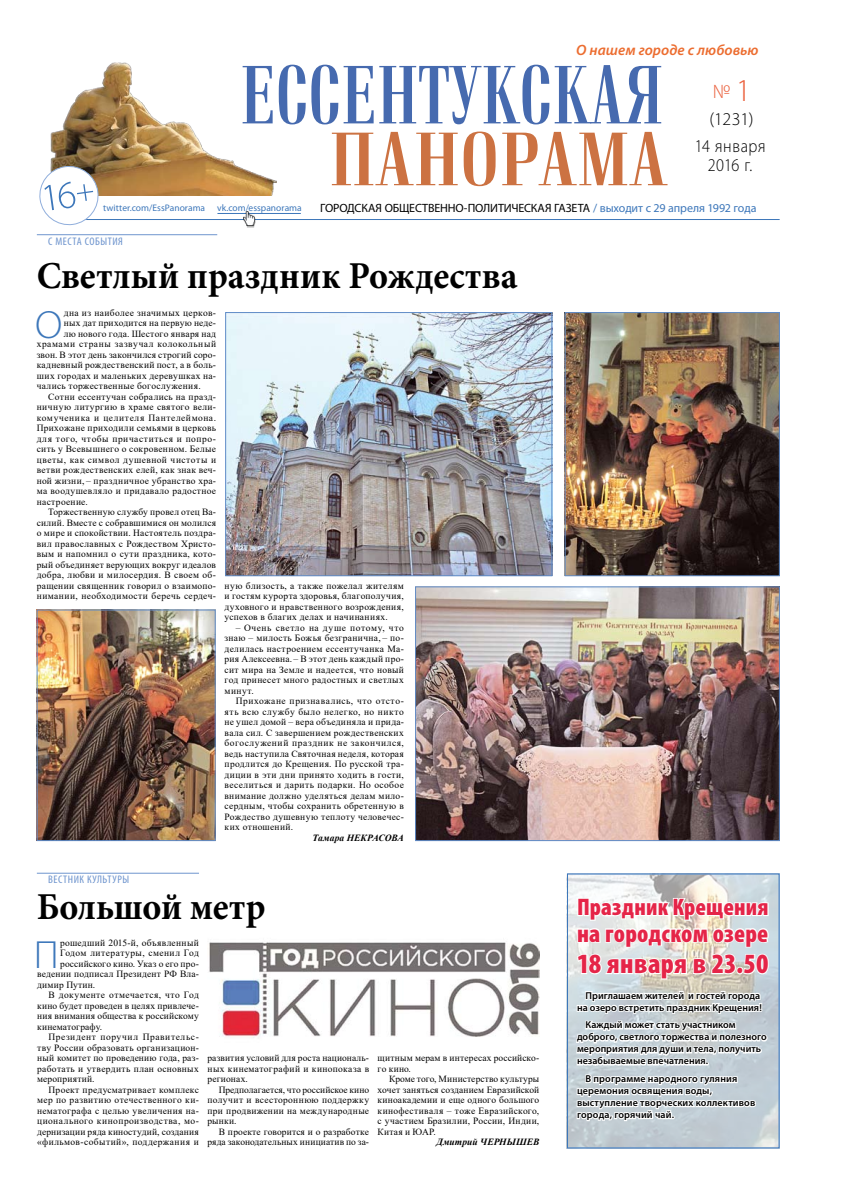
<style>
.page{position:relative;width:842px;height:1191px;background:#fff}
.page>*{position:absolute;margin:0;border:0;box-sizing:border-box;transform-origin:0 0}
.t1{font:300 39.4px "Myriad Pro";color:#3d77ba}
.t2{font:700 38px "Minion Pro";letter-spacing:.005em;color:#000;scale:.95 1}
.t3{font:900 condensed 28px "Myriad Pro";letter-spacing:.01em;color:#e52548}
.t4{font:900 condensed 25px "Myriad Pro";letter-spacing:.005em;color:#e52548}
.t5{font:900 condensed 24px "Myriad Pro";letter-spacing:.01em;color:#e52548}
.t6{font:300 20px "Myriad Pro";color:#eb6340}
.t7{font:300 18px/19px "Myriad Pro";letter-spacing:.025em;color:#000;text-align:center;scale:.9 1}
.t8{font:300 18px "Myriad Pro";letter-spacing:.025em;color:#000}
.t9{font:italic 600 15px "Myriad Pro";letter-spacing:.005em;color:#ec6d30}
.t10{font:12px "Myriad Pro";letter-spacing:-.01em;color:#000}
.t11{font:condensed 11px "Myriad Pro";letter-spacing:.045em;color:#6f95ce;scale:1.05 1}
.t12{font:600 10px/12px "Myriad Pro";letter-spacing:.005em;color:#000}
.t13{font:9.5px/10.5px "Times New Roman";letter-spacing:.03em;color:#000;text-align:justify}
.t14{font:9.5px "Times New Roman";letter-spacing:.06em;color:#000}
.t15{font:9.5px/10.5px "Times New Roman";letter-spacing:.01em;color:#000;text-align:right}
.t16{font:9.5px "Times New Roman";letter-spacing:.055em;color:#000}
.t17{font:9.5px "Times New Roman";letter-spacing:.05em;color:#000}
.t18{font:9.5px "Times New Roman";letter-spacing:.005em;color:#000}
.t19{font:9.5px "Myriad Pro";color:#3d77ba}
.t20{font:italic 700 9.5px "Times New Roman";letter-spacing:.005em;color:#000}
.s1{font-size:32px}
.s2{color:#3d77ba}
</style>
<div class="page">
<img style="left:50px;top:63px;width:227px;height:133px">
<hr style="left:83px;top:219px;width:697px;height:1px;background:#3d77ba">
<hr style="left:217px;top:213px;width:84px;height:1px;background:#3d77ba">
<svg style="left:39px;top:164px;width:61px;height:62px"></svg>
<div style="left:243px;top:211px;width:30px;height:34px;background:#000;opacity:.3"></div>
<img style="left:243px;top:211px;width:11px;height:15px">
<svg style="left:279px;top:65px;width:59px;height:59px"></svg>
<svg style="left:344px;top:65px;width:205px;height:59px"></svg>
<svg style="left:555px;top:65px;width:106px;height:58px"></svg>
<svg style="left:332px;top:132px;width:126px;height:53px"></svg>
<svg style="left:464px;top:132px;width:32px;height:54px"></svg>
<svg style="left:502px;top:132px;width:165px;height:53px"></svg>
<svg style="left:243px;top:66px;width:30px;height:57px"></svg>
<hr style="left:37px;top:234px;width:180px;height:1px;background:#6f95ce">
<hr style="left:37px;top:873px;width:162px;height:1px;background:#6f95ce">
<img style="left:569px;top:875px;width:209px;height:271px">
<svg style="left:575px;top:841px;width:195px;height:308px"></svg>
<div style="left:567px;top:873px;width:213px;height:275px;border:1px solid #3d77ba"></div>
<img style="left:567px;top:314px;width:211px;height:260px">
<div style="left:565px;top:312px;width:215px;height:264px;border:1px solid #5f8bc7"></div>
<img style="left:39px;top:612px;width:174px;height:227px">
<div style="left:37px;top:610px;width:178px;height:231px;border:1px solid #5f8bc7"></div>
<img style="left:227px;top:314px;width:323px;height:260px">
<div style="left:225px;top:312px;width:327px;height:264px;border:1px solid #5f8bc7"></div>
<img style="left:417px;top:588px;width:361px;height:251px">
<div style="left:415px;top:586px;width:365px;height:255px;border:1px solid #5f8bc7"></div>
<img style="left:209px;top:942px;width:330px;height:96px">
<h3 class="t9" style="left:576px;top:40px;width:184px">О нашем городе с любовью</h3>
<h3 class="t6" style="left:713px;top:79px;width:40px">№ <span class="s1">1</span></h3>
<h3 class="t8" style="left:709px;top:108px;width:46px">(1231)</h3>
<h3 class="t7" style="left:695px;top:136px;width:80px">14 января<br>2016 г.</h3>
<p class="t19" style="left:103px;top:202px;width:200px">twitter.com/EssPanorama vk.com/esspanorama</p>
<p class="t10" style="left:320px;top:200px;width:438px">ГОРОДСКАЯ ОБЩЕСТВЕННО-ПОЛИТИЧЕСКАЯ ГАЗЕТА <span class="s2">/ выходит с 29 апреля 1992 года</span></p>
<p class="t11" style="left:48px;top:234px;width:73px">С МЕСТА СОБЫТИЯ</p>
<h2 class="t2" style="left:37px;top:249px;width:507px">Светлый праздник Рождества</h2>
<h1 class="t1" style="left:35px;top:301px;width:29px">О</h1>
<p class="t13" style="left:64px;top:307px;width:154px">дна из наиболее значимых церков-</p>
<p class="t13" style="left:64px;top:317px;width:154px">ных дат приходится на первую неде-</p>
<p class="t13" style="left:64px;top:328px;width:154px">лю нового года. Шестого января над</p>
<p class="t16" style="left:37px;top:337px;width:181px">храмами страны зазвучал колокольный</p>
<p class="t13" style="left:37px;top:349px;width:181px">звон. В этот день закончился строгий соро-</p>
<p class="t13" style="left:37px;top:359px;width:181px">кадневный рождественский пост, а в боль-</p>
<p class="t13" style="left:37px;top:370px;width:181px">ших городах и маленьких деревушках на-</p>
<p class="t13" style="left:37px;top:380px;width:165px">чались торжественные богослужения.</p>
<p class="t13" style="left:48px;top:391px;width:169px">Сотни ессентучан собрались на празд-</p>
<p class="t17" style="left:37px;top:400px;width:181px">ничную литургию в храме святого вели-</p>
<p class="t14" style="left:37px;top:411px;width:181px">комученика и целителя Пантелеймона.</p>
<p class="t13" style="left:37px;top:422px;width:181px">Прихожане приходили семьями в церковь</p>
<p class="t14" style="left:37px;top:432px;width:181px">для того, чтобы причаститься и попро-</p>
<p class="t13" style="left:37px;top:443px;width:181px">сить у Всевышнего о сокровенном. Белые</p>
<p class="t16" style="left:37px;top:453px;width:181px">цветы, как символ душевной чистоты и</p>
<p class="t13" style="left:37px;top:464px;width:181px">ветви рождественских елей, как знак веч-</p>
<p class="t13" style="left:37px;top:475px;width:181px">ной жизни, – праздничное убранство хра-</p>
<p class="t13" style="left:37px;top:485px;width:181px">ма воодушевляло и придавало радостное</p>
<p class="t13" style="left:37px;top:496px;width:53px">настроение.</p>
<p class="t13" style="left:48px;top:506px;width:169px">Торжественную службу провел отец Ва-</p>
<p class="t13" style="left:37px;top:517px;width:181px">силий. Вместе с собравшимися он молился</p>
<p class="t13" style="left:37px;top:527px;width:181px">о мире и спокойствии. Настоятель поздра-</p>
<p class="t13" style="left:37px;top:538px;width:181px">вил православных с Рождеством Христо-</p>
<p class="t13" style="left:37px;top:548px;width:181px">вым и напомнил о сути праздника, кото-</p>
<p class="t13" style="left:37px;top:559px;width:181px">рый объединяет верующих вокруг идеалов</p>
<p class="t13" style="left:37px;top:569px;width:181px">добра, любви и милосердия. В своем об-</p>
<p class="t13" style="left:37px;top:580px;width:181px">ращении священник говорил о взаимопо-</p>
<p class="t13" style="left:37px;top:590px;width:181px">нимании, необходимости беречь сердеч-</p>
<p class="t13" style="left:225px;top:580px;width:181px">ную близость, а также пожелал жителям и гостям курорта здоровья, благополучия, духовного и нравственного возрождения, успехов в благих делах и начинаниях.</p>
<p class="t13" style="left:225px;top:622px;width:181px;text-indent:11px">– Очень светло на душе потому, что знаю – милость Божья безгранична, – по&shy;делилась настроением ессентучанка Ма&shy;рия Алексеевна. – В этот день каждый про&shy;сит мира на Земле и надеется, что новый год принесет много радостных и светлых минут.</p>
<p class="t13" style="left:225px;top:695px;width:181px;text-indent:11px">Прихожане признавались, что отсто&shy;ять всю службу было нелегко, но никто не ушел домой – вера объединяла и прида&shy;вала сил. С завершением рождественских богослужений праздник не закончился, ведь наступила Святочная неделя, которая продлится до Крещения. По русской тра&shy;диции в эти дни принято ходить в гости, веселиться и дарить подарки. Но особое внимание должно уделяться делам мило&shy;сердным, чтобы сохранить обретенную в Рождество душевную теплоту человечес&shy;ких отношений.</p>
<p class="t20" style="left:312px;top:831px;width:93px">Тамара НЕКРАСОВА</p>
<p class="t11" style="left:48px;top:873px;width:79px">ВЕСТНИК КУЛЬТУРЫ</p>
<h2 class="t2" style="left:37px;top:880px;width:242px">Большой метр</h2>
<h1 class="t1" style="left:34px;top:931px;width:27px">П</h1>
<p class="t13" style="left:60px;top:937px;width:140px">рошедший 2015-й, объявленный</p>
<p class="t13" style="left:60px;top:947px;width:140px">Годом литературы, сменил Год</p>
<p class="t15" style="left:60px;top:958px;width:140px">российского кино. Указ о его про-</p>
<p class="t13" style="left:37px;top:968px;width:163px">ведении подписал Президент РФ Вла-</p>
<p class="t13" style="left:37px;top:979px;width:60px">димир Путин.</p>
<p class="t17" style="left:49px;top:988px;width:152px">В документе отмечается, что Год</p>
<p class="t18" style="left:37px;top:999px;width:163px">кино будет проведен в целях привлече-</p>
<p class="t13" style="left:37px;top:1010px;width:163px">ния внимания общества к российскому</p>
<p class="t18" style="left:37px;top:1020px;width:66px">кинематографу.</p>
<p class="t14" style="left:49px;top:1030px;width:152px">Президент поручил Правительс-</p>
<p class="t13" style="left:37px;top:1042px;width:163px">тву России образовать организацион-</p>
<p class="t13" style="left:37px;top:1052px;width:163px">ный комитет по проведению года, раз-</p>
<p class="t13" style="left:37px;top:1063px;width:163px">работать и утвердить план основных</p>
<p class="t13" style="left:37px;top:1073px;width:59px">мероприятий.</p>
<p class="t13" style="left:49px;top:1084px;width:152px">Проект предусматривает комплекс</p>
<p class="t13" style="left:37px;top:1094px;width:163px">мер по развитию отечественного ки-</p>
<p class="t13" style="left:37px;top:1105px;width:163px">нематографа с целью увеличения на-</p>
<p class="t13" style="left:37px;top:1115px;width:163px">ционального кинопроизводства, мо-</p>
<p class="t13" style="left:37px;top:1126px;width:163px">дернизации ряда киностудий, создания</p>
<p class="t13" style="left:37px;top:1136px;width:163px">«фильмов-событий», поддержания и</p>
<p class="t13" style="left:207px;top:1052px;width:163px">развития условий для роста националь&shy;ных кинематографий и кинопоказа в регионах.</p>
<p class="t13" style="left:207px;top:1084px;width:163px;text-indent:11px">Предполагается, что российское кино получит и всестороннюю поддержку при продвижении на международные рынки.</p>
<p class="t15" style="left:207px;top:1126px;width:163px">В проекте говорится и о разработке ряда законодательных инициатив по за-</p>
<p class="t13" style="left:378px;top:1052px;width:163px">щитным мерам в интересах российско&shy;го кино.</p>
<p class="t13" style="left:378px;top:1073px;width:163px;text-indent:11px">Кроме того, Министерство культуры хочет заняться созданием Евразийской киноакадемии и еще одного большого кинофестиваля – тоже Евразийского, с участием Бразилии, России, Индии, Китая и ЮАР.</p>
<p class="t20" style="left:436px;top:1135px;width:104px">Дмитрий ЧЕРНЫШЕВ</p>
<h3 class="t5" style="left:577px;top:893px;width:193px">Праздник Крещения</h3>
<h3 class="t4" style="left:577px;top:919px;width:193px">на городском озере</h3>
<h3 class="t3" style="left:577px;top:948px;width:193px">18 января в 23.50</h3>
<p class="t12" style="left:577px;top:989px;width:186px;text-align:right">Приглашаем жителей и гостей города на озеро встретить праздник Крещения!</p>
<p class="t12" style="left:577px;top:1018px;width:191px;text-indent:9px">Каждый может стать участником доброго, светлого торжества и полезного мероприятия для души и тела, получить незабываемые впечатления.</p>
<p class="t12" style="left:577px;top:1072px;width:180px;text-indent:9px">В программе народного гуляния церемония освящения воды, выступление творческих коллективов города, горячий чай.</p>
</div>
